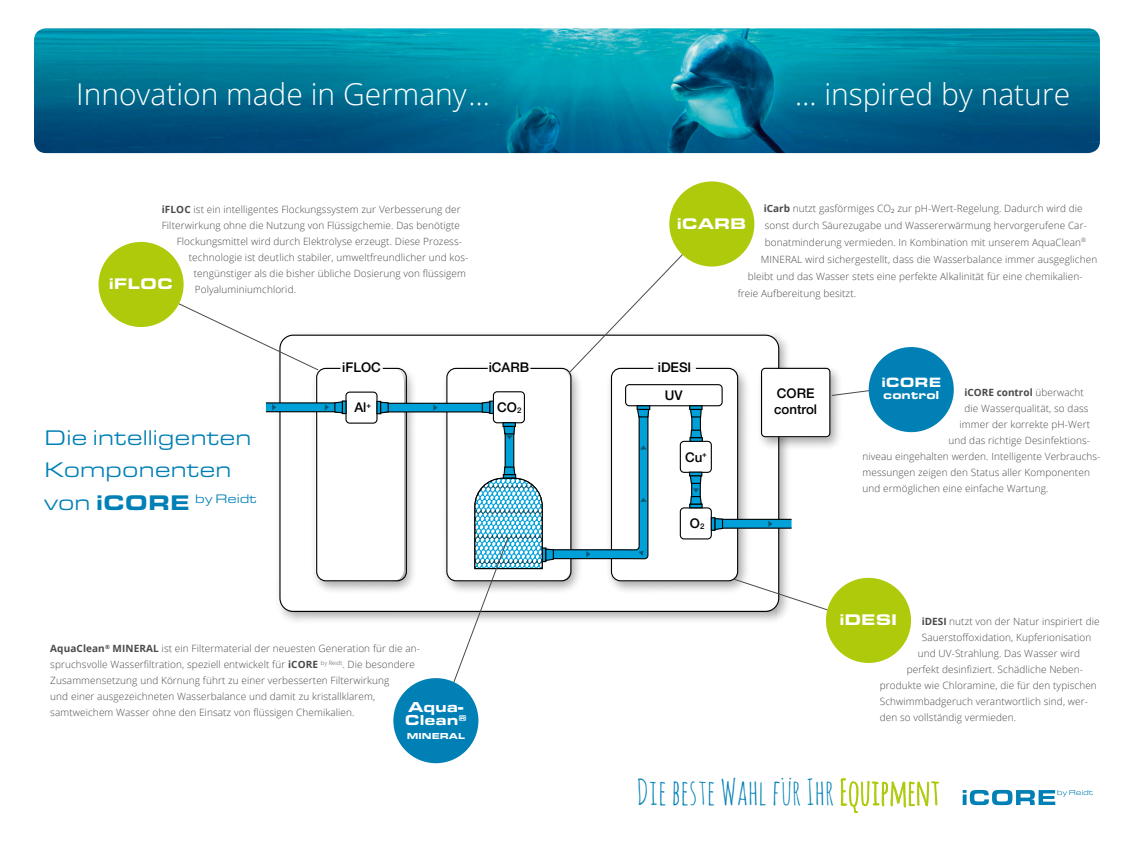
<style>
.page{position:relative;width:1134px;height:842px;background:#fff}
.page>*{position:absolute;margin:0;border:0;box-sizing:border-box;transform-origin:0 0}
.t1{font:35.1px "Amatic SC";color:#0080b5}
.t2{font:300 30px "Open Sans";color:#fff}
.t3{font:expanded 21.9px/32.9px "Micro Square";color:#0080b5}
.t4{font:900 expanded 16px "Micro Square";color:#fff}
.t5{font:900 expanded 15px/14px "Micro Square";letter-spacing:-.005em;color:#fff}
.t6{font:900 expanded 14px "Micro Square";color:#fff}
.t7{font:500 13.3px/16px "Helvetica Neue";color:#000}
.t8{font:expanded 12.8px "Micro Square";color:#0080b5}
.t9{font:900 expanded 12px "Micro Square";color:#fff}
.t10{font:300 10px/16px "Open Sans";letter-spacing:.01em;color:#4a4a49}
.t11{font:700 10px "Open Sans";color:#4a4a49}
.t12{font:900 expanded 9px "Micro Square";color:#fff}
.s1{font-weight:700}
.s2{font-size:21.9px}
.s3{font-weight:900;font-size:21.9px}
.s4{font-weight:300}
.s5{color:#afca0b}
</style>
<div class="page">
<div style="left:275px;top:330px;width:517px;height:294px;background:#000;opacity:.35"></div>
<div style="left:756px;top:364px;width:87px;height:87px;background:#000;opacity:.35"></div>
<div style="left:761px;top:369px;width:68px;height:68px;background:#fff;border-radius:3px"></div>
<svg style="left:279px;top:334px;width:501px;height:279px"></svg>
<div style="left:611px;top:368px;width:127px;height:213px;border:1px solid #000;border-radius:9px"></div>
<div style="left:316px;top:368px;width:91px;height:213px;border:1px solid #000;border-radius:9px"></div>
<div style="left:680px;top:441px;width:32px;height:32px;border:1px solid #000;border-radius:4px"></div>
<div style="left:680px;top:507px;width:32px;height:32px;border:1px solid #000;border-radius:4px"></div>
<div style="left:625px;top:384px;width:98px;height:22px;border:1px solid #000;border-radius:4px"></div>
<div style="left:493px;top:391px;width:32px;height:32px;border:1px solid #000;border-radius:4px"></div>
<div style="left:345px;top:392px;width:33px;height:32px;border:1px solid #000;border-radius:4px"></div>
<div style="left:761px;top:368px;width:69px;height:69px;border:1px solid #000;border-radius:4px"></div>
<div style="left:265px;top:402px;width:74px;height:10px;background:#00a0d8;border:1px solid #000"></div>
<hr style="left:342px;top:401px;width:4px;height:13px;background:#00a0d8">
<div style="left:342px;top:400px;width:5px;height:14px;border:1px solid #000"></div>
<div style="left:382px;top:403px;width:105px;height:9px;background:#00a0d8;border:1px solid #000"></div>
<hr style="left:377px;top:401px;width:4px;height:13px;background:#00a0d8">
<div style="left:376px;top:401px;width:5px;height:13px;border:1px solid #000"></div>
<svg style="left:379px;top:401px;width:10px;height:13px"></svg>
<div style="left:691px;top:408px;width:10px;height:28px;background:#00a0d8;border:1px solid #000"></div>
<div style="left:689px;top:405px;width:14px;height:5px;border:1px solid #000"></div>
<svg style="left:689px;top:406px;width:13px;height:12px"></svg>
<div style="left:689px;top:437px;width:14px;height:5px;border:1px solid #000"></div>
<svg style="left:690px;top:429px;width:13px;height:12px"></svg>
<div style="left:689px;top:472px;width:13px;height:4px;border:1px solid #000"></div>
<hr style="left:690px;top:504px;width:12px;height:4px;background:#00a0d8">
<div style="left:689px;top:503px;width:14px;height:5px;border:1px solid #000"></div>
<div style="left:712px;top:519px;width:80px;height:10px;background:#00a0d8;border:1px solid #000"></div>
<hr style="left:711px;top:518px;width:4px;height:12px;background:#00a0d8">
<div style="left:711px;top:517px;width:5px;height:14px;border:1px solid #000"></div>
<svg style="left:714px;top:517px;width:10px;height:14px"></svg>
<svg style="left:272px;top:404px;width:4px;height:6px"></svg>
<svg style="left:325px;top:400px;width:19px;height:14px"></svg>
<svg style="left:689px;top:475px;width:14px;height:30px"></svg>
<svg style="left:768px;top:521px;width:4px;height:6px"></svg>
<svg style="left:831px;top:385px;width:38px;height:11px"></svg>
<svg style="left:733px;top:578px;width:143px;height:46px"></svg>
<svg style="left:433px;top:401px;width:217px;height:320px"></svg>
<img style="left:34px;top:28px;width:1066px;height:125px">
<div style="left:826px;top:578px;width:85px;height:85px;background:#afca0b;border-radius:50%"></div>
<div style="left:869px;top:347px;width:85px;height:85px;background:#0080b5;border-radius:50%"></div>
<div style="left:393px;top:678px;width:85px;height:85px;background:#0080b5;border-radius:50%"></div>
<svg style="left:963px;top:790px;width:130px;height:15px"></svg>
<svg style="left:840px;top:778px;width:99px;height:36px"></svg>
<svg style="left:568px;top:248px;width:123px;height:125px"></svg>
<svg style="left:148px;top:291px;width:171px;height:80px"></svg>
<div style="left:669px;top:181px;width:85px;height:86px;background:#afca0b;border-radius:50%"></div>
<div style="left:99px;top:242px;width:85px;height:85px;background:#afca0b;border-radius:50%"></div>
<h2 class="t2" style="left:76px;top:74px;width:415px">Innovation made in Germany…</h2>
<h2 class="t2" style="left:795px;top:74px;width:277px">… inspired by nature</h2>
<p class="t10" style="left:162px;top:201px;width:300px"><span class="s1">iFLOC</span> ist ein intelligentes Flockungssystem zur Verbesserung der</p>
<p class="t10" style="left:162px;top:217px;width:300px">Filterwirkung ohne die Nutzung von Flüssigchemie. Das benötigte</p>
<p class="t10" style="left:177px;top:233px;width:286px">Flockungsmittel wird durch Elektrolyse erzeugt. Diese Prozess-</p>
<p class="t10" style="left:189px;top:249px;width:281px">technologie ist deutlich stabiler, umweltfreundlicher und kos-</p>
<p class="t10" style="left:194px;top:265px;width:274px">tengünstiger als die bisher übliche Dosierung von flüssigem</p>
<p class="t10" style="left:195px;top:281px;width:103px">Polyaluminiumchlorid.</p>
<h3 class="t4" style="left:109px;top:274px;width:66px">iFLOC</h3>
<p class="t10" style="left:764px;top:200px;width:320px"><span class="s1">iCarb</span> nutzt gasförmiges CO² zur pH-Wert-Regelung. Dadurch wird die</p>
<p class="t10" style="left:765px;top:217px;width:324px">sonst durch Säurezugabe und Wassererwärmung hervorgerufene Car-</p>
<p class="t10" style="left:765px;top:234px;width:323px">bonatminderung vermieden. In Kombination mit unserem AquaClean<sup>®</sup></p>
<p class="t10" style="left:761px;top:251px;width:338px">MINERAL wird sichergestellt, dass die Wasserbalance immer ausgeglichen</p>
<p class="t10" style="left:748px;top:268px;width:336px">bleibt und das Wasser stets eine perfekte Alkalinität für eine chemikalien-</p>
<p class="t10" style="left:738px;top:285px;width:120px">freie Aufbereitung besitzt.</p>
<h3 class="t4" style="left:677px;top:214px;width:71px">iCARB</h3>
<h3 class="t3" style="left:45px;top:421px;width:208px">Die intelligenten<br>Komponenten</h3>
<p class="t8" style="left:45px;top:492px;width:213px"><span class="s2">von</span> <span class="s3">iCORE</span> by Reidt</p>
<h3 class="t7" style="left:342px;top:358px;width:40px">iFLOC</h3>
<h3 class="t7" style="left:489px;top:358px;width:42px">iCARB</h3>
<h3 class="t7" style="left:658px;top:358px;width:35px">iDESI</h3>
<h3 class="t7" style="left:354px;top:398px;width:18px">Al<sup>+</sup></h3>
<h3 class="t7" style="left:685px;top:448px;width:23px">Cu<sup>+</sup></h3>
<h3 class="t7" style="left:665px;top:386px;width:19px">UV</h3>
<h3 class="t7" style="left:774px;top:384px;width:44px">CORE control</h3>
<h3 class="t7" style="left:497px;top:398px;width:26px">CO<sub>2</sub></h3>
<h3 class="t7" style="left:690px;top:514px;width:16px">O<sub>2</sub></h3>
<h3 class="t6" style="left:881px;top:374px;width:61px">iCORE</h3>
<p class="t9" style="left:883px;top:388px;width:58px">control</p>
<p class="t11" style="left:964px;top:385px;width:121px">iCORE control <span class="s4">überwacht</span></p>
<p class="t10" style="left:964px;top:400px;width:125px">die Wasserqualität, so dass</p>
<p class="t10" style="left:959px;top:416px;width:132px">immer der korrekte pH-Wert</p>
<p class="t10" style="left:948px;top:432px;width:142px">und das richtige Desinfektions-</p>
<p class="t10" style="left:862px;top:448px;width:239px">niveau eingehalten werden. Intelligente Verbrauchs-</p>
<p class="t10" style="left:862px;top:464px;width:229px">messungen zeigen den Status aller Komponenten</p>
<p class="t10" style="left:862px;top:480px;width:187px">und ermöglichen eine einfache Wartung.</p>
<p class="t10" style="left:50px;top:640px;width:371px"><span class="s1">AquaClean</span><sup>®</sup> <span class="s1">MINERAL</span> ist ein Filtermaterial der neuesten Generation für die an&shy;spruchsvolle Wasserfiltration, speziell entwickelt für <span class="s1">iCORE</span> <sup>by</sup> <sup>Reidt</sup>. Die besondere Zusammensetzung und Körnung führt zu einer verbesserten Filterwirkung<br>und einer ausgezeichneten Wasserbalance und damit zu kristallklarem, samtweichem Wasser ohne den Einsatz von flüssigen Chemikalien.</p>
<h3 class="t5" style="left:405px;top:699px;width:64px">Aqua-<br>Clean<sup>®</sup></h3>
<p class="t12" style="left:407px;top:730px;width:60px">MINERAL</p>
<h3 class="t4" style="left:839px;top:610px;width:59px">iDESI</h3>
<p class="t10" style="left:922px;top:613px;width:179px"><span class="s1">iDESI</span> nutzt von der Natur inspiriert die</p>
<p class="t10" style="left:922px;top:629px;width:171px">Sauerstoffoxidation, Kupferionisation</p>
<p class="t10" style="left:918px;top:645px;width:164px">und UV-Strahlung. Das Wasser wird</p>
<p class="t10" style="left:907px;top:661px;width:178px">perfekt desinfiziert. Schädliche Neben-</p>
<p class="t10" style="left:880px;top:677px;width:219px">produkte wie Chloramine, die für den typischen</p>
<p class="t10" style="left:880px;top:693px;width:210px">Schwimmbadgeruch verantwortlich sind, wer-</p>
<p class="t10" style="left:880px;top:709px;width:138px">den so vollständig vermieden.</p>
<h1 class="t1" style="left:637px;top:769px;width:305px">Die beste Wahl für Ihr <span class="s5">Equipment</span></h1>
</div>
